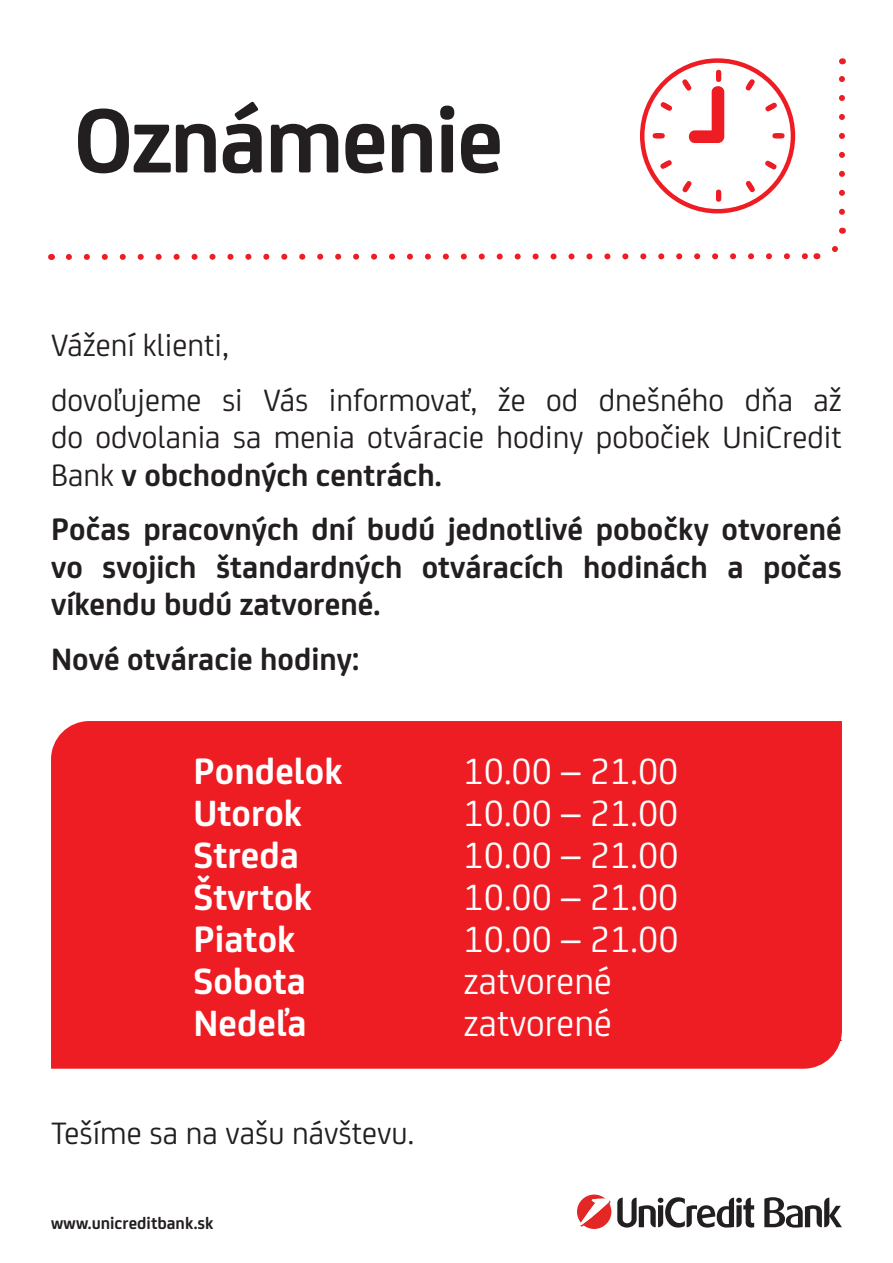
<style>
.page{position:relative;width:893px;height:1263px;background:#fff}
.page>*{position:absolute;margin:0;border:0;box-sizing:border-box;transform-origin:0 0}
.t1{font:700 97.5px "Uni Credit";letter-spacing:-.02em;color:#231f20}
.t2{font:39px "Uni Credit";color:#fff}
.t3{font:700 39px "Uni Credit";color:#fff}
.t4{font:33px/54.4px "Uni Credit";color:#231f20}
.t5{font:700 33px/37.5px "Uni Credit";color:#231f20;text-align:justify}
.t6{font:700 17.85px "Uni Credit";color:#231f20}
.s1{font-weight:700}
</style>
<div class="page">
<svg style="left:839px;top:76px;width:6px;height:136px"></svg>
<svg style="left:65px;top:253px;width:752px;height:7px"></svg>
<svg style="left:832px;top:228px;width:14px;height:24px"></svg>
<svg style="left:716px;top:190px;width:5px;height:12px"></svg>
<svg style="left:746px;top:181px;width:9px;height:11px"></svg>
<svg style="left:746px;top:79px;width:9px;height:12px"></svg>
<svg style="left:682px;top:181px;width:9px;height:11px"></svg>
<svg style="left:653px;top:133px;width:12px;height:5px"></svg>
<svg style="left:772px;top:133px;width:13px;height:5px"></svg>
<svg style="left:661px;top:102px;width:11px;height:9px"></svg>
<svg style="left:765px;top:161px;width:11px;height:8px"></svg>
<svg style="left:660px;top:160px;width:12px;height:9px"></svg>
<svg style="left:765px;top:103px;width:12px;height:8px"></svg>
<div style="left:640px;top:58px;width:155px;height:155px;border:4px solid #ee1d23;border-radius:50%"></div>
<svg style="left:682px;top:70px;width:42px;height:73px"></svg>
<div style="left:51px;top:721px;width:791px;height:348px;background:#ee1d23"></div>
<svg style="left:577px;top:1194px;width:34px;height:35px"></svg>
<svg style="left:617px;top:1197px;width:137px;height:30px"></svg>
<svg style="left:764px;top:1197px;width:78px;height:30px"></svg>
<h1 class="t1" style="left:73px;top:67px;width:432px">Oznámenie</h1>
<p class="t4" style="left:51px;top:316px;width:792px">Vážení klienti,<br>dovoľujeme si Vás informovať, že od dnešného dňa až</p>
<p class="t4" style="left:51px;top:417px;width:792px;line-height:37.5px">do odvolania sa menia otváracie hodiny pobočiek UniCredit<br>Bank <span class="s1">v obchodných centrách.</span></p>
<p class="t5" style="left:51px;top:509px;width:792px">Počas pracovných dní budú jednotlivé pobočky otvorené vo svojich štandardných otváracích hodinách a počas víkendu budú zatvorené.</p>
<p class="t5" style="left:51px;top:638px;width:310px">Nové otváracie hodiny:</p>
<p class="t3" style="left:193px;top:741px;width:150px">Pondelok</p>
<p class="t2" style="left:463px;top:743px;width:217px">10.00 – 21.00</p>
<p class="t3" style="left:193px;top:783px;width:110px">Utorok</p>
<p class="t2" style="left:463px;top:785px;width:217px">10.00 – 21.00</p>
<p class="t3" style="left:193px;top:825px;width:107px">Streda</p>
<p class="t2" style="left:464px;top:827px;width:217px">10.00 – 21.00</p>
<p class="t3" style="left:193px;top:867px;width:119px">Štvrtok</p>
<p class="t2" style="left:463px;top:869px;width:217px">10.00 – 21.00</p>
<p class="t3" style="left:193px;top:909px;width:103px">Piatok</p>
<p class="t2" style="left:464px;top:911px;width:217px">10.00 – 21.00</p>
<p class="t3" style="left:193px;top:951px;width:114px">Sobota</p>
<p class="t2" style="left:463px;top:953px;width:150px">zatvorené</p>
<p class="t3" style="left:193px;top:993px;width:115px">Nedeľa</p>
<p class="t2" style="left:463px;top:995px;width:150px">zatvorené</p>
<p class="t4" style="left:51px;top:1104px;width:365px">Tešíme sa na vašu návštevu.</p>
<p class="t6" style="left:51px;top:1210px;width:164px">www.unicreditbank.sk</p>
</div>
